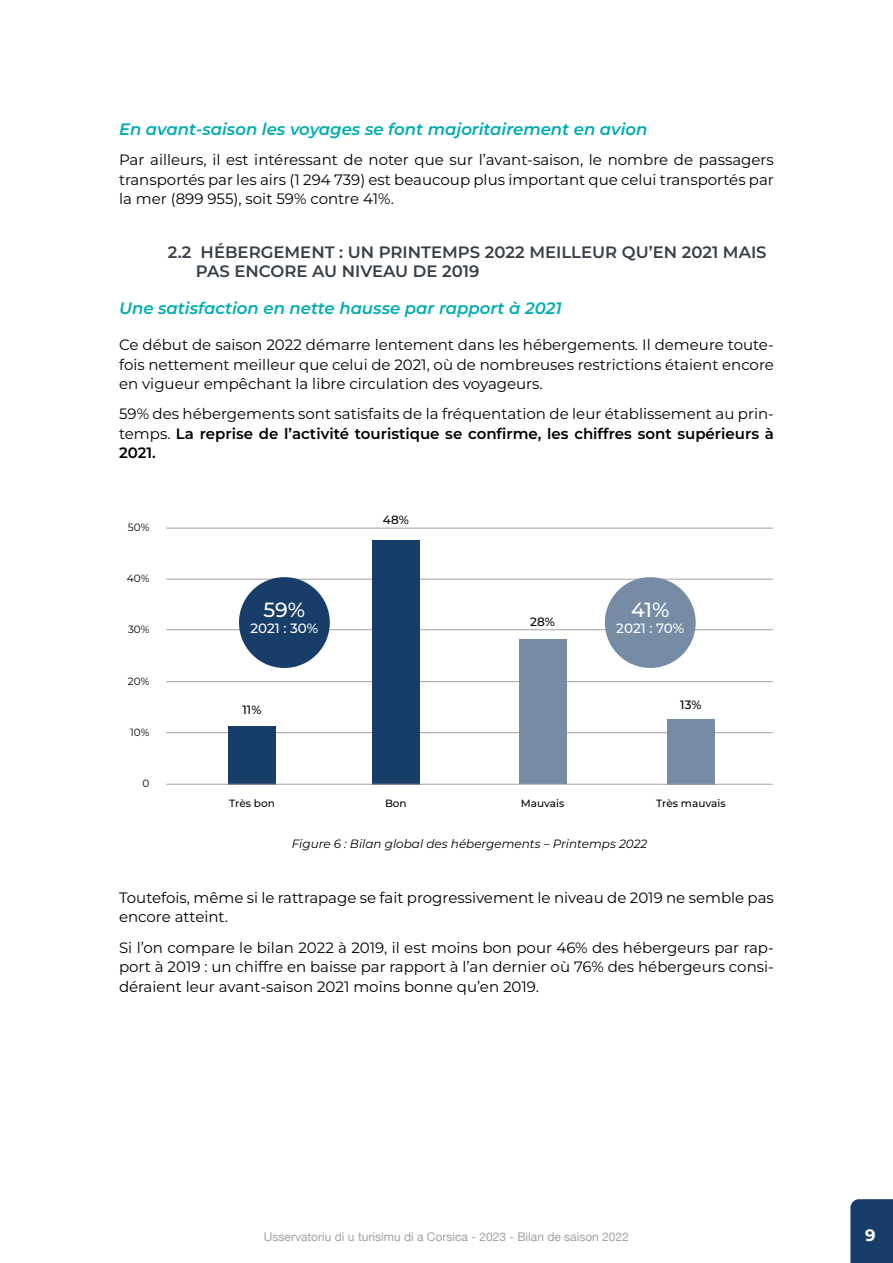
<style>
.page{position:relative;width:893px;height:1263px;background:#fff}
.page>*{position:absolute;margin:0;border:0;box-sizing:border-box;transform-origin:0 0}
.t1{font:500 20.55px "Montserrat";color:#fff}
.t2{font:italic 600 16.5px "Montserrat";color:#00adb2}
.t3{font:600 16.5px/19.5px "Montserrat";color:#383f47}
.t4{font:700 16.5px "Montserrat";color:#fff}
.t5{font:15px/19.5px "Montserrat";color:#000;text-align:justify}
.t6{font:500 13.5px "Montserrat";color:#fff}
.t7{font:12px "Helvetica Neue";color:#a69fa3}
.t8{font:italic 12px "Montserrat";color:#000}
.t9{font:500 12px "Montserrat";color:#000}
.t10{font:500 10.5px "Montserrat";color:#090405}
.t11{font:10.5px "Montserrat";color:#090405}
.s1{font-weight:600}
</style>
<div class="page">
<div style="left:850px;top:1199px;width:43px;height:64px;background:#173d68"></div>
<hr style="left:166px;top:732px;width:607px;height:1px;background:#a89fa3">
<hr style="left:166px;top:681px;width:607px;height:1px;background:#a89fa3">
<hr style="left:166px;top:629px;width:607px;height:1px;background:#a89fa3">
<hr style="left:166px;top:579px;width:607px;height:1px;background:#a89fa3">
<hr style="left:166px;top:528px;width:607px;height:1px;background:#a89fa3">
<div style="left:228px;top:726px;width:48px;height:58px;background:#173d69"></div>
<div style="left:372px;top:540px;width:48px;height:244px;background:#173d69"></div>
<div style="left:519px;top:639px;width:47px;height:145px;background:#768ca5"></div>
<div style="left:667px;top:719px;width:48px;height:65px;background:#768ca5"></div>
<hr style="left:166px;top:784px;width:607px;height:1px;background:#a89fa3">
<div style="left:239px;top:577px;width:91px;height:91px;background:#173d68;border-radius:50%"></div>
<div style="left:605px;top:577px;width:91px;height:91px;background:#768ca5;border-radius:50%"></div>
<p class="t2" style="left:119px;top:118px;width:530px">En avant-saison les voyages se font majoritairement en avion</p>
<p class="t5" style="left:119px;top:150px;width:656px">Par ailleurs, il est intéressant de noter que sur l’avant-saison, le nombre de passagers transportés par les airs (1 294 739) est beaucoup plus important que celui transportés par la mer (899 955), soit 59% contre 41%.</p>
<p class="t3" style="left:196px;top:242px;width:572px;text-indent:-28px">2.2 HÉBERGEMENT : UN PRINTEMPS 2022 MEILLEUR QU’EN 2021 MAIS<br>PAS ENCORE AU NIVEAU DE 2019</p>
<p class="t2" style="left:119px;top:297px;width:444px">Une satisfaction en nette hausse par rapport à 2021</p>
<p class="t5" style="left:119px;top:335px;width:656px">Ce début de saison 2022 démarre lentement dans les hébergements. Il demeure toute&shy;fois nettement meilleur que celui de 2021, où de nombreuses restrictions étaient encore en vigueur empêchant la libre circulation des voyageurs.</p>
<p class="t5" style="left:119px;top:404px;width:656px">59% des hébergements sont satisfaits de la fréquentation de leur établissement au prin&shy;temps. <span class="s1">La reprise de l’activité touristique se confirme, les chiffres sont supérieurs à 2021.</span></p>
<p class="t11" style="left:128px;top:520px;width:23px">50%</p>
<p class="t11" style="left:127px;top:571px;width:24px">40%</p>
<p class="t11" style="left:128px;top:623px;width:23px">30%</p>
<p class="t11" style="left:128px;top:674px;width:23px">20%</p>
<p class="t11" style="left:130px;top:725px;width:21px">10%</p>
<p class="t11" style="left:143px;top:777px;width:8px">0</p>
<p class="t9" style="left:383px;top:512px;width:27px">48%</p>
<h1 class="t1" style="left:264px;top:596px;width:43px">59%</h1>
<h1 class="t1" style="left:631px;top:596px;width:40px">41%</h1>
<p class="t6" style="left:250px;top:619px;width:69px">2021 : 30%</p>
<p class="t6" style="left:616px;top:619px;width:69px">2021 : 70%</p>
<p class="t9" style="left:530px;top:613px;width:26px">28%</p>
<p class="t9" style="left:243px;top:702px;width:20px">11%</p>
<p class="t9" style="left:680px;top:696px;width:23px">13%</p>
<p class="t10" style="left:229px;top:796px;width:47px">Très bon</p>
<p class="t10" style="left:385px;top:796px;width:23px">Bon</p>
<p class="t10" style="left:521px;top:796px;width:45px">Mauvais</p>
<p class="t10" style="left:656px;top:796px;width:71px">Très mauvais</p>
<p class="t8" style="left:292px;top:836px;width:357px">Figure 6 : Bilan global des hébergements – Printemps 2022</p>
<p class="t5" style="left:119px;top:887px;width:656px">Toutefois, même si le rattrapage se fait progressivement le niveau de 2019 ne semble pas encore atteint.</p>
<p class="t5" style="left:119px;top:937px;width:656px">Si l’on compare le bilan 2022 à 2019, il est moins bon pour 46% des hébergeurs par rap&shy;port à 2019 : un chiffre en baisse par rapport à l’an dernier où 76% des hébergeurs consi&shy;déraient leur avant-saison 2021 moins bonne qu’en 2019.</p>
<p class="t7" style="left:264px;top:1228px;width:366px">Usservatoriu di u turisimu di a Corsica - 2023 - Bilan de saison 2022</p>
<p class="t4" style="left:865px;top:1224px;width:12px">9</p>
</div>
